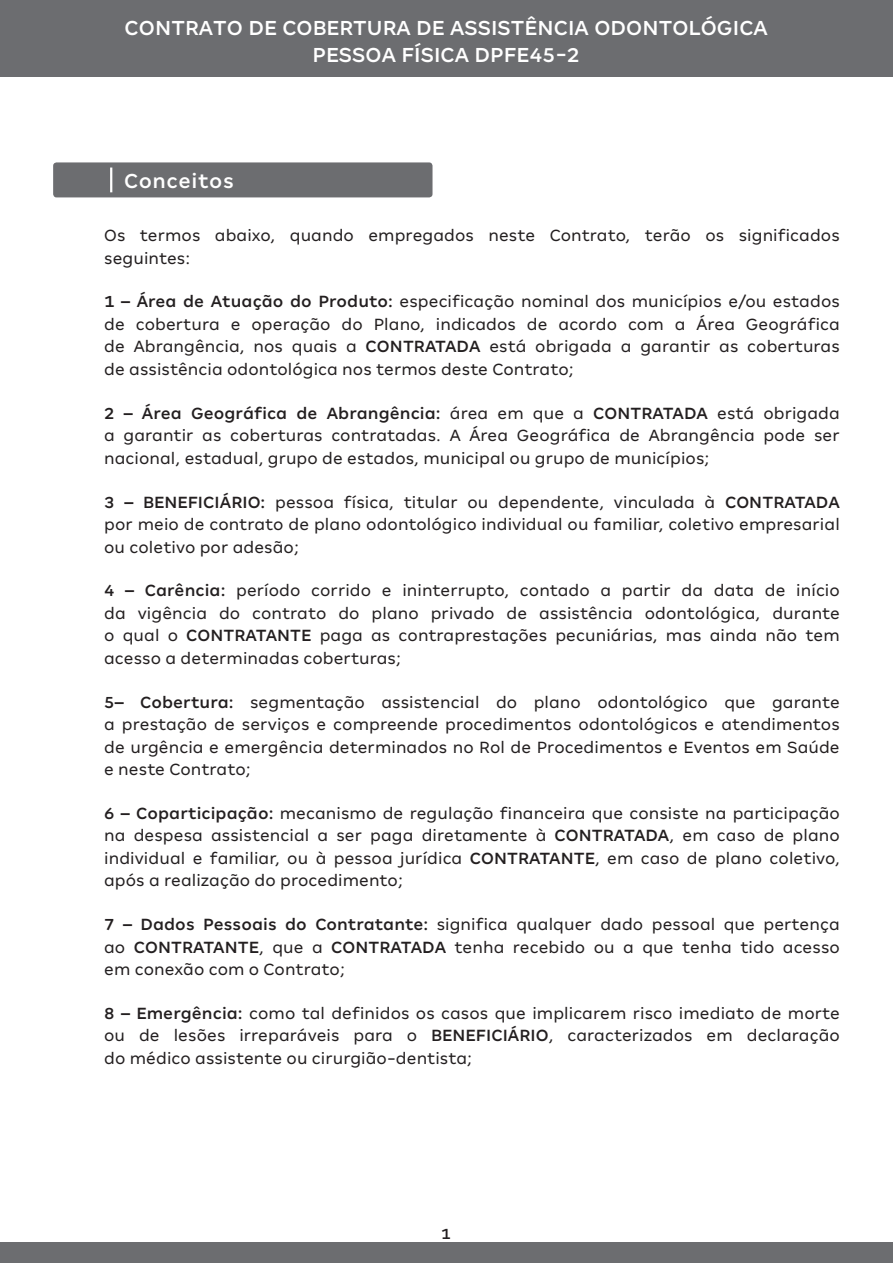
<style>
.page{position:relative;width:893px;height:1263px;background:#fff}
.page>*{position:absolute;margin:0;border:0;box-sizing:border-box;transform-origin:0 0}
.t1{font:500 22.5px/27px "Amil Typeface";letter-spacing:.005em;color:#fff;text-align:center}
.t2{font:500 22.5px "Amil Typeface";letter-spacing:.025em;color:#fff}
.t3{font:18px/22.5px "Amil Typeface";letter-spacing:.005em;color:#231f20;text-align:justify}
.t4{font:500 16.5px "Amil Typeface";color:#231f20}
.s1{font-weight:500}
</style>
<div class="page">
<div style="left:0;top:1243px;width:893px;height:20px;background:#6c6d70"></div>
<div style="left:0;top:0;width:893px;height:76px;background:#6c6d70"></div>
<div style="left:53px;top:162px;width:379px;height:35px;background:#6c6d70;border-radius:3px"></div>
<hr style="left:110px;top:168px;width:2px;height:24px;background:#fff">
<p class="t1" style="left:125px;top:14px;width:645px">CONTRATO DE COBERTURA DE ASSISTÊNCIA ODONTOLÓGICA<br>PESSOA FÍSICA DPFE45-2</p>
<p class="t2" style="left:124px;top:167px;width:111px">Conceitos</p>
<p class="t3" style="left:104px;top:224px;width:737px">Os termos abaixo, quando empregados neste Contrato, terão os significados seguintes:</p>
<p class="t3" style="left:104px;top:290px;width:737px"><span class="s1">1 – Área de Atuação do Produto:</span> especificação nominal dos municípios e/ou estados de cobertura e operação do Plano, indicados de acordo com a Área Geográfica de Abrangência, nos quais a <span class="s1">CONTRATADA</span> está obrigada a garantir as coberturas de assistência odontológica nos termos deste Contrato;</p>
<p class="t3" style="left:104px;top:402px;width:737px"><span class="s1">2 – Área Geográfica de Abrangência:</span> área em que a <span class="s1">CONTRATADA</span> está obrigada a garantir as coberturas contratadas. A Área Geográfica de Abrangência pode ser nacional, estadual, grupo de estados, municipal ou grupo de municípios;</p>
<p class="t3" style="left:104px;top:490px;width:737px"><span class="s1">3 – BENEFICIÁRIO:</span> pessoa física, titular ou dependente, vinculada à <span class="s1">CONTRATADA </span>por meio de contrato de plano odontológico individual ou familiar, coletivo empresarial ou coletivo por adesão;</p>
<p class="t3" style="left:104px;top:579px;width:737px"><span class="s1">4 – Carência:</span> período corrido e ininterrupto, contado a partir da data de início da vigência do contrato do plano privado de assistência odontológica, durante o qual o <span class="s1">CONTRATANTE</span> paga as contraprestações pecuniárias, mas ainda não tem acesso a determinadas coberturas;</p>
<p class="t3" style="left:104px;top:690px;width:737px"><span class="s1">5– Cobertura:</span> segmentação assistencial do plano odontológico que garante a prestação de serviços e compreende procedimentos odontológicos e atendimentos de urgência e emergência determinados no Rol de Procedimentos e Eventos em Saúde e neste Contrato;</p>
<p class="t3" style="left:104px;top:802px;width:737px"><span class="s1">6 – Coparticipação:</span> mecanismo de regulação financeira que consiste na participação na despesa assistencial a ser paga diretamente à <span class="s1">CONTRATADA</span>, em caso de plano individual e familiar, ou à pessoa jurídica <span class="s1">CONTRATANTE</span>, em caso de plano coletivo, após a realização do procedimento;</p>
<p class="t3" style="left:104px;top:913px;width:737px"><span class="s1">7 – Dados Pessoais do Contratante:</span> significa qualquer dado pessoal que pertença ao <span class="s1">CONTRATANTE</span>, que a <span class="s1">CONTRATADA</span> tenha recebido ou a que tenha tido acesso em conexão com o Contrato;</p>
<p class="t3" style="left:104px;top:1002px;width:737px"><span class="s1">8 – Emergência:</span> como tal definidos os casos que implicarem risco imediato de morte ou de lesões irreparáveis para o <span class="s1">BENEFICIÁRIO</span>, caracterizados em declaração do médico assistente ou cirurgião-dentista;</p>
<p class="t4" style="left:441px;top:1224px;width:11px">1</p>
</div>
